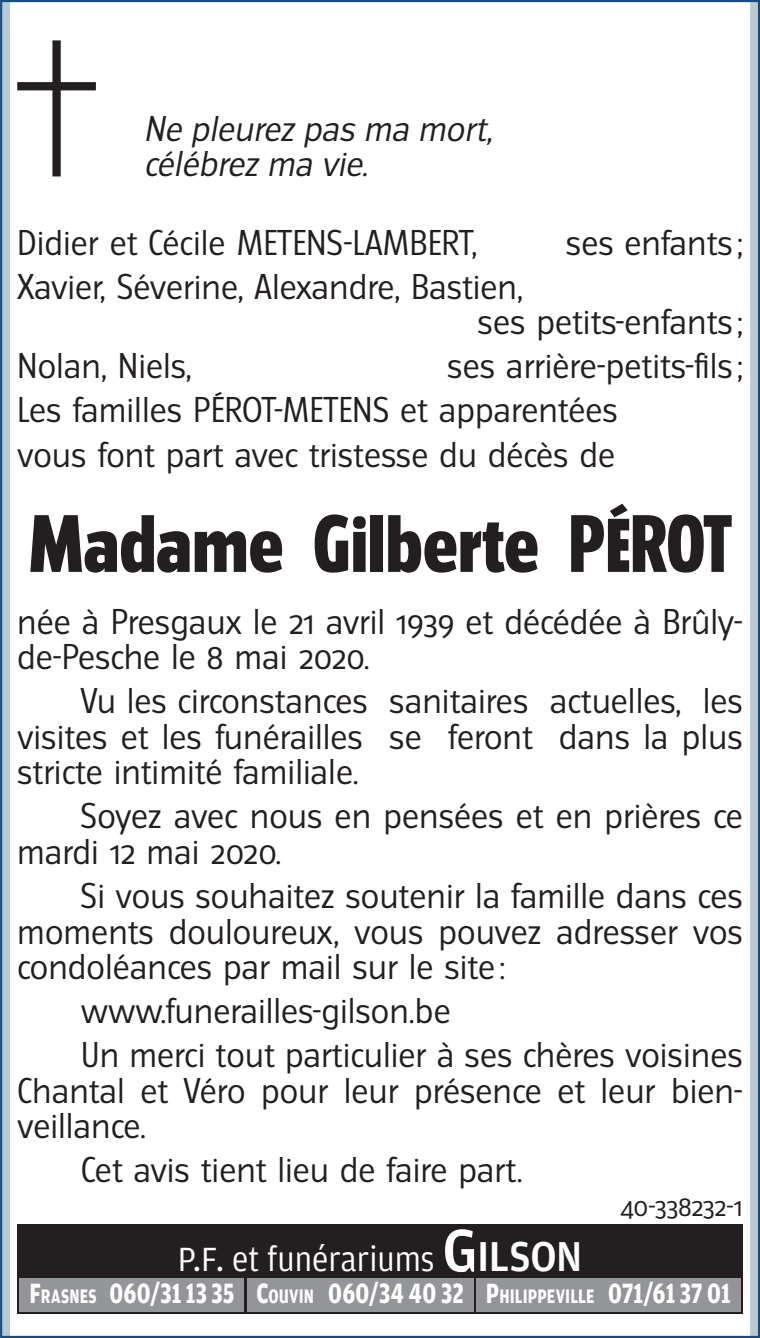
<style>
.page{position:relative;width:760px;height:1338px;background:#fff}
.page>*{position:absolute;margin:0;border:0;box-sizing:border-box;transform-origin:0 0}
.t1{font:800 72.8px "Turmino";color:#231f20}
.t2{font:35.6px "Amplitude";color:#fff;scale:.95 1}
.t3{font:32px/35.6px "Turmino";color:#231f20}
.t4{font:italic 32px/35.6px "Turmino";color:#231f20}
.t5{font:700 29.6px "Amplitude";letter-spacing:.01em;color:#fff;scale:.76 1}
.t6{font:25.6px "Turmino";letter-spacing:-.025em;color:#231f20}
.s1{font-weight:500;font-size:63.2px}
.s2{font-weight:500;font-size:44.4px}
.s3{font-size:20.8px}
.s4{font-style:inherit}
</style>
<div class="page">
<svg style="left:0;top:0;width:10px;height:1338px;background:#97aec0"></svg>
<div style="left:750px;top:0;width:10px;height:1338px;background:#bacad5"></div>
<svg style="left:17px;top:40px;width:79px;height:136px"></svg>
<div style="left:17px;top:1224px;width:726px;height:90px;background:#231f20"></div>
<div style="left:20px;top:1278px;width:224px;height:33px;background:#939598"></div>
<div style="left:476px;top:1278px;width:264px;height:33px;background:#939598"></div>
<div style="left:247px;top:1278px;width:226px;height:33px;background:#939598"></div>
<p class="t4" style="left:144px;top:111px;width:357px">Ne pleurez pas ma mort, célébrez ma vie.</p>
<p class="t3" style="left:17px;top:225px;width:461px">Didier et Cécile METENS-LAMBERT,</p>
<p class="t3" style="left:566px;top:225px;width:178px">ses enfants ;</p>
<p class="t3" style="left:477px;top:269px;width:267px;text-indent:-460px">Xavier, Séverine, Alexandre, Bastien,<br>ses petits-enfants ;</p>
<p class="t3" style="left:17px;top:348px;width:176px">Nolan, Niels,</p>
<p class="t3" style="left:17px;top:344px;width:727px;line-height:44px;text-indent:430px">ses arrière-petits-fils ;<br>Les familles PÉROT-METENS et apparentées<br>vous font part avec tristesse du décès de</p>
<h1 class="t1" style="left:29px;top:500px;width:704px">Madame Gilberte PÉROT</h1>
<p class="t3" style="left:17px;top:604px;width:727px">née à Presgaux le 21 avril 1939 et décédée à Brûly&shy;de-Pesche le 8 mai 2020.</p>
<p class="t3" style="left:17px;top:683px;width:727px;text-align:justify;text-indent:63px">Vu les circonstances sanitaires actuelles, les visites et les funérailles se feront dans la plus stricte intimité familiale.</p>
<p class="t3" style="left:17px;top:798px;width:727px;text-indent:63px">Soyez avec nous en pensées et en prières ce mardi 12 mai 2020.</p>
<p class="t3" style="left:17px;top:878px;width:727px;text-align:justify;text-indent:63px">Si vous souhaitez soutenir la famille dans ces moments douloureux, vous pouvez adresser vos condoléances par mail sur le site:</p>
<p class="t3" style="left:81px;top:989px;width:663px;line-height:44px">www.funerailles-gilson.be<br>Un merci tout particulier à ses chères voisines</p>
<p class="t3" style="left:17px;top:1073px;width:727px">Chantal et Véro pour leur présence et leur bien&shy;veillance.</p>
<p class="t3" style="left:81px;top:1152px;width:443px">Cet avis tient lieu de faire part.</p>
<p class="t6" style="left:620px;top:1191px;width:124px">40‑338232‑1</p>
<p class="t2" style="left:178px;top:1240px;width:427px">P.F. et funérariums <span class="s1">G</span><span class="s2">ILSON</span></p>
<p class="t5" style="left:30px;top:1277px;width:923px">F<span class="s3">RASNES</span> <span class="s4">060/31 13 35</span> C<span class="s3">OUVIN</span> 060/34 40 32 P<span class="s3">HILIPPEVILLE</span> 071/61 37 01</p>
</div>
